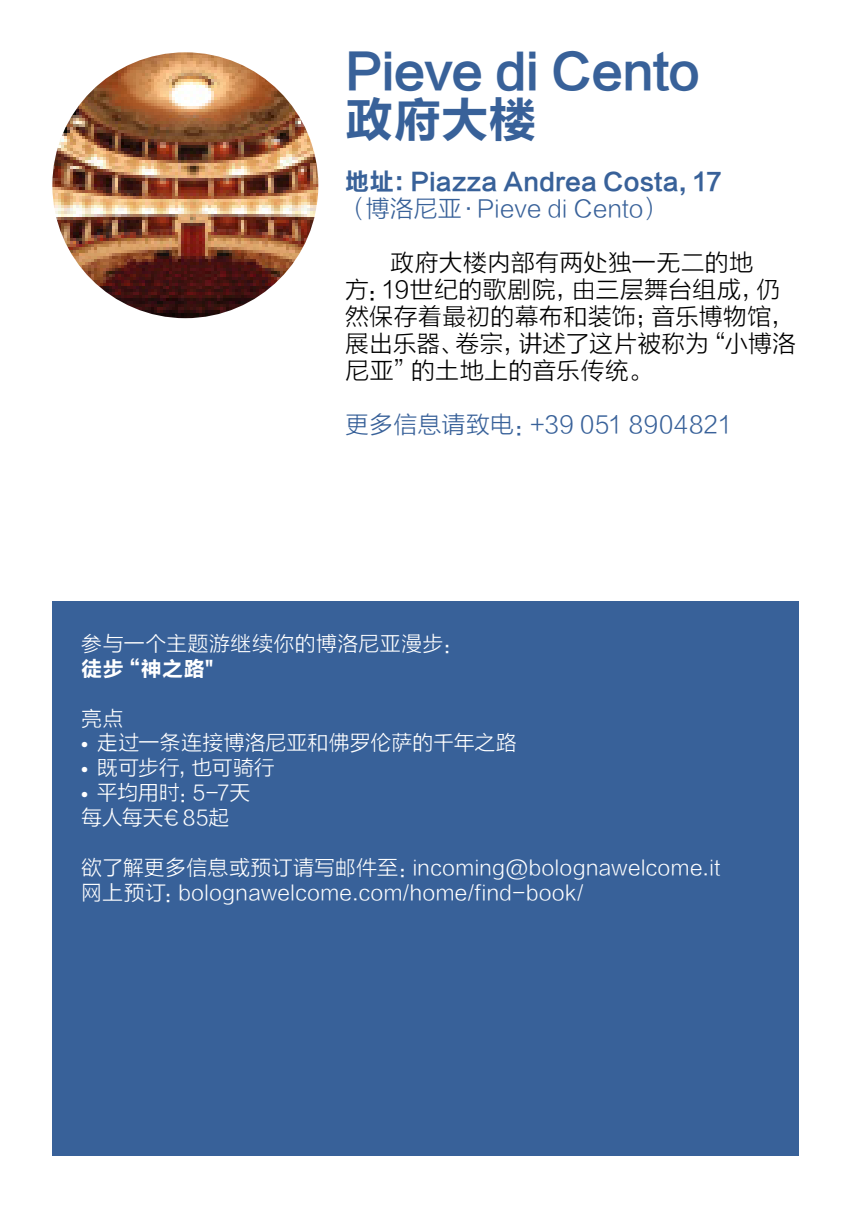
<style>
.page{position:relative;width:851px;height:1208px;background:#fff}
.page>*{position:absolute;margin:0;border:0;box-sizing:border-box;transform-origin:0 0}
.t1{font:48px/48px "FZLTCHK GBK1 0";letter-spacing:-.015em;color:#386199}
.t2{font:24px/27px "FZLTXHK";letter-spacing:.005em;color:#000}
.t3{font:24px "FZLTXHK";letter-spacing:.005em;color:#386199}
.t4{font:24px "FZLTCHK GBK1 0";letter-spacing:.005em;color:#386199}
.t5{font:21px/24.9px "FZLTXHK";letter-spacing:.01em;color:#fff}
.t6{font:21px/24.9px "FZLTXHK";letter-spacing:-.015em;color:#fff}
.t7{font:21px "FZLTXHK";letter-spacing:-.01em;color:#fff}
.t8{font:21px "FZLTCHK GBK1 0";color:#fff}
.s1{font-family:"Calibre";font-weight:300}
</style>
<div class="page">
<div style="left:52px;top:601px;width:746px;height:554px;background:#386199"></div>
<img style="left:52px;top:52px;width:266px;height:266px;border-radius:133px">
<h1 class="t1" style="left:345px;top:48px;width:356px">Pieve di Cento政府大楼</h1>
<p class="t4" style="left:345px;top:168px;width:378px">地址：Piazza Andrea Costa, 17</p>
<p class="t3" style="left:345px;top:195px;width:320px">（博洛尼亚·Pieve di Cento）</p>
<p class="t2" style="left:345px;top:249px;width:452px;text-indent:45px">政府大楼内部有两处独一无二的地<br>方：19世纪的歌剧院，由三层舞台组成，仍然保存着最初的幕布和装饰；音乐博物馆，展出乐器、卷宗，讲述了这片被称为“小博洛尼亚”的土地上的音乐传统。</p>
<p class="t3" style="left:345px;top:411px;width:388px">更多信息请致电：+39 051 8904821</p>
<p class="t5" style="left:81px;top:631px;width:383px">参与一个主题游继续你的博洛尼亚漫步：</p>
<p class="t8" style="left:81px;top:657px;width:134px">徒步“神之路"</p>
<p class="t5" style="left:81px;top:706px;width:44px">亮点</p>
<p class="t5" style="left:81px;top:731px;width:437px"><span class="s1">•</span> 走过一条连接博洛尼亚和佛罗伦萨的千年之路</p>
<p class="t7" style="left:81px;top:756px;width:195px"><span class="s1">•</span> 既可步行，也可骑行</p>
<p class="t6" style="left:81px;top:781px;width:171px"><span class="s1">•</span> 平均用时：5-7天每人每天€85起</p>
<p class="t5" style="left:81px;top:855px;width:640px">欲了解更多信息或预订请写邮件至：incoming@bolognawelcome.it网上预订：bolognawelcome.com/home/find-book/</p>
</div>
